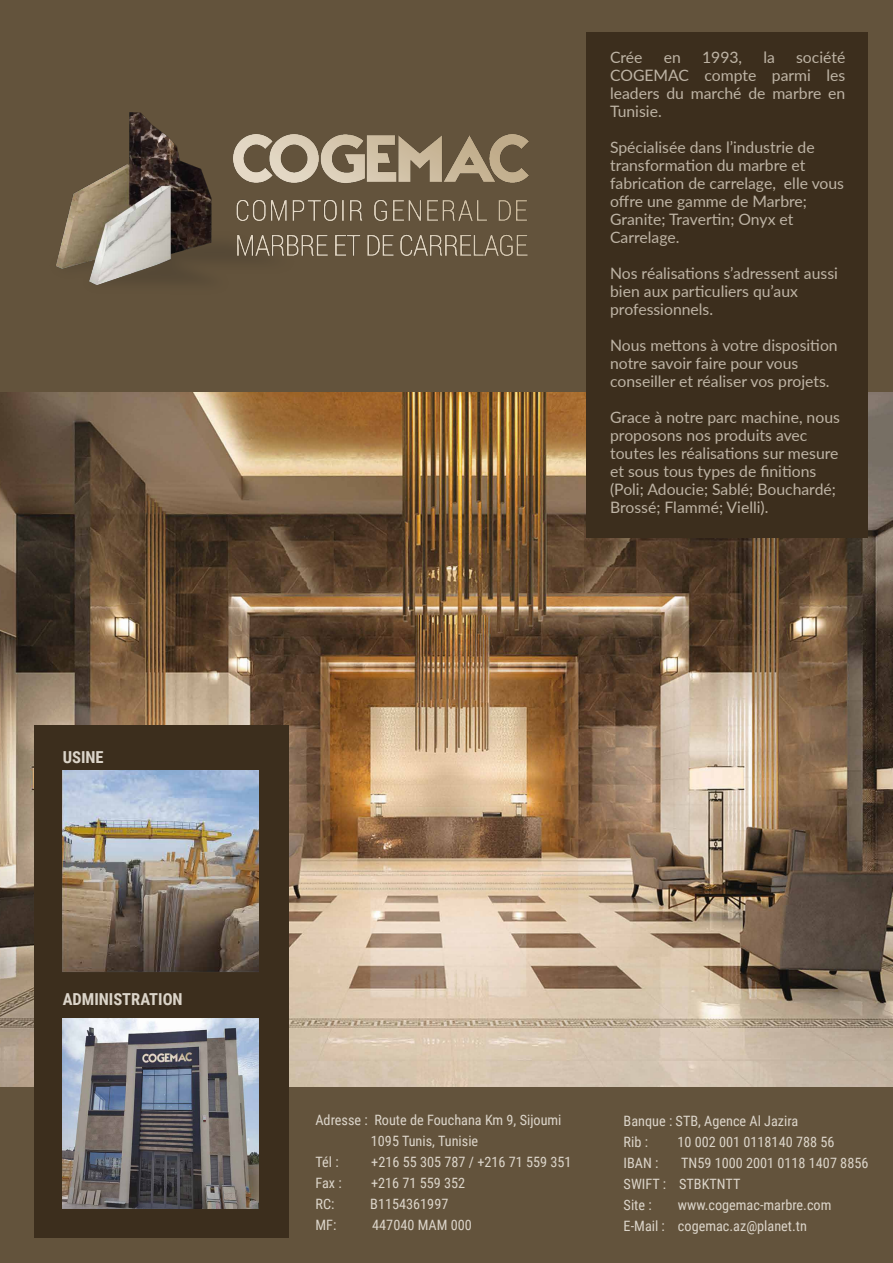
<style>
.page{position:relative;width:893px;height:1263px;background:#fff}
.page>*{position:absolute;margin:0;border:0;box-sizing:border-box;transform-origin:0 0}
.t1{font:700 16.5px "Roboto Condensed";color:#dcd5ca}
.t2{font:15.75px/18px "Lato";color:#beb4a5}
.t3{font:14.25px/21px "Roboto Condensed";color:#dcd5ca}
</style>
<div class="page">
<img style="left:0;top:392px;width:893px;height:696px">
<div style="left:0;top:1088px;width:893px;height:175px;background:#63533c"></div>
<div style="left:0;top:0;width:893px;height:392px;background:#63533c"></div>
<img style="left:56px;top:113px;width:196px;height:172px">
<img style="left:233px;top:134px;width:295px;height:122px">
<div style="left:34px;top:725px;width:254px;height:512px;background:#3c2e1d"></div>
<img style="left:62px;top:1019px;width:197px;height:189px">
<div style="left:586px;top:32px;width:281px;height:506px;background:#3c2e1d"></div>
<img style="left:62px;top:770px;width:197px;height:202px">
<p class="t1" style="left:63px;top:745px;width:42px">USINE</p>
<p class="t1" style="left:63px;top:987px;width:122px">ADMINISTRATION</p>
<p class="t2" style="left:610px;top:47px;width:34px">Crée</p>
<p class="t2" style="left:664px;top:47px;width:19px">en</p>
<p class="t2" style="left:702px;top:47px;width:42px">1993,</p>
<p class="t2" style="left:763px;top:47px;width:13px">la</p>
<p class="t2" style="left:610px;top:47px;width:237px;text-align:justify;text-indent:186px">société COGEMAC compte parmi les leaders du marché de marbre en Tunisie.</p>
<p class="t2" style="left:610px;top:137px;width:236px">Spécialisée dans l’industrie de transformation du marbre et fabrication de carrelage, elle vous offre une gamme de Marbre;<br>Granite; Travertin; Onyx et<br>Carrelage.</p>
<p class="t2" style="left:610px;top:263px;width:229px">Nos réalisations s’adressent aussi bien aux particuliers qu’aux professionnels.</p>
<p class="t2" style="left:610px;top:336px;width:229px">Nous mettons à votre disposition notre savoir faire pour vous conseiller et réaliser vos projets.</p>
<p class="t2" style="left:610px;top:408px;width:231px">Grace à notre parc machine, nous proposons nos produits avec toutes les réalisations sur mesure et sous tous types de finitions (Poli; Adoucie; Sablé; Bouchardé;<br>Brossé; Flammé; Vielli).</p>
<p class="t3" style="left:315px;top:1109px;width:248px">Adresse : Route de Fouchana Km 9, Sijoumi</p>
<p class="t3" style="left:371px;top:1130px;width:109px">1095 Tunis, Tunisie</p>
<p class="t3" style="left:315px;top:1151px;width:25px">Tél :</p>
<p class="t3" style="left:371px;top:1151px;width:202px">+216 55 305 787 / +216 71 559 351</p>
<p class="t3" style="left:315px;top:1172px;width:28px">Fax :</p>
<p class="t3" style="left:371px;top:1172px;width:96px">+216 71 559 352</p>
<p class="t3" style="left:315px;top:1193px;width:20px">RC:</p>
<p class="t3" style="left:370px;top:1193px;width:80px">B1154361997</p>
<p class="t3" style="left:315px;top:1214px;width:22px">MF:</p>
<p class="t3" style="left:372px;top:1214px;width:101px">447040 MAM 000</p>
<p class="t3" style="left:624px;top:1109px;width:176px">Banque : STB, Agence Al Jazira<br>Rib :</p>
<p class="t3" style="left:677px;top:1130px;width:159px">10 002 001 0118140 788 56</p>
<p class="t3" style="left:624px;top:1151px;width:246px;text-indent:57px">TN59 1000 2001 0118 1407 8856<br>SWIFT : STBKTNTT<br>Site :</p>
<p class="t3" style="left:624px;top:1151px;width:36px">IBAN :</p>
<p class="t3" style="left:624px;top:1193px;width:209px;text-indent:54px">www.cogemac-marbre.com<br>E-Mail : cogemac.az@planet.tn</p>
</div>
